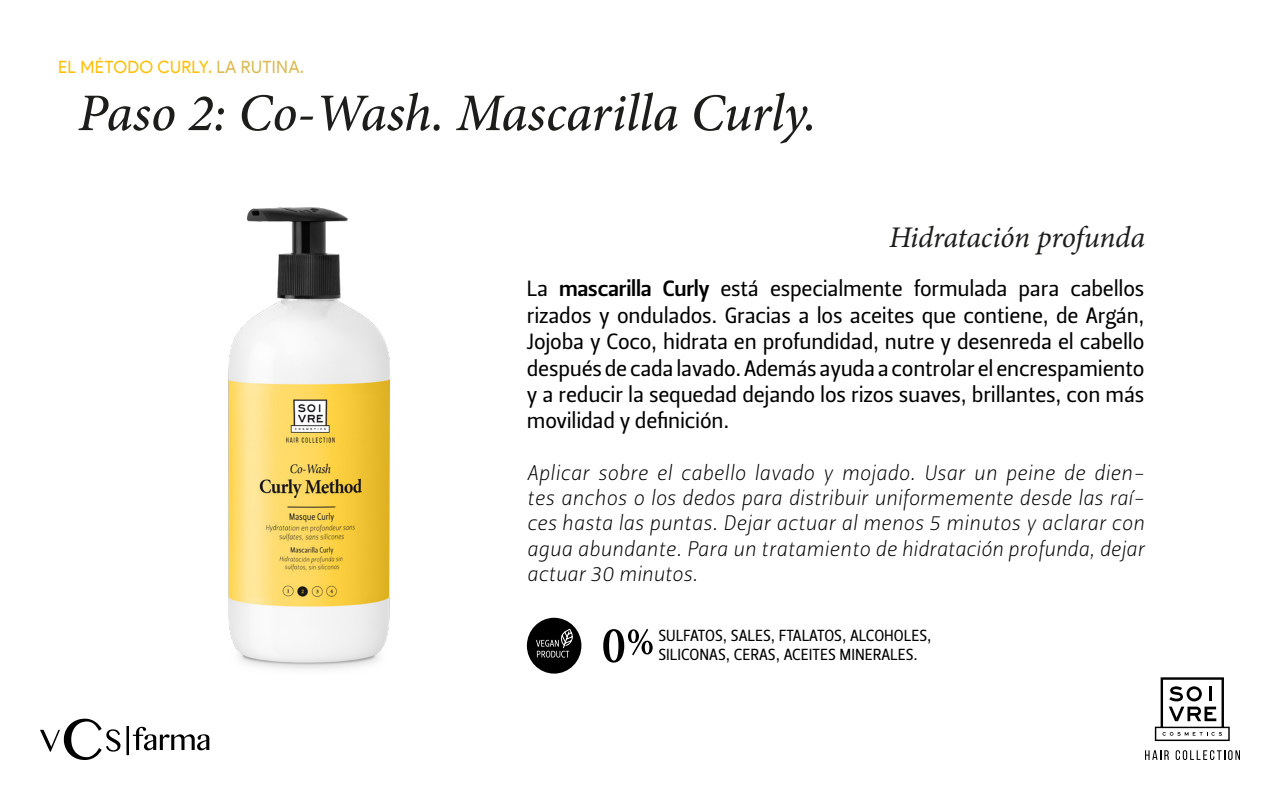
<style>
.page{position:relative;width:1280px;height:800px;background:#fff}
.page>*{position:absolute;margin:0;border:0;box-sizing:border-box;transform-origin:0 0}
.t1{font:italic 500 53px "Minion Pro";letter-spacing:-.005em;color:#1d1d1b}
.t2{font:italic 30px "Minion Pro";letter-spacing:-.01em;color:#1d1d1b}
.t3{font:22px/26.4px "Leitura Sans Grot 2";letter-spacing:-.01em;color:#000;text-align:justify}
.t4{font:21px/25.2px "Leitura Sans Italic 1";color:#000;text-align:justify}
.t5{font:17px "Product Sans";letter-spacing:.02em;color:#fcc00c}
.t6{font:16px/19px "Leitura Sans Grot 2";color:#000}
.s1{color:#dbbb55}
.s2{font-family:"Leitura Sans Grot 3"}
</style>
<div class="page">
<svg style="left:1155px;top:677px;width:75px;height:64px"></svg>
<svg style="left:1145px;top:750px;width:24px;height:10px"></svg>
<svg style="left:1176px;top:750px;width:64px;height:10px"></svg>
<svg style="left:40px;top:719px;width:68px;height:41px"></svg>
<img style="left:108px;top:207px;width:419px;height:549px">
<svg style="left:603px;top:629px;width:50px;height:34px"></svg>
<div style="left:527px;top:618px;width:54px;height:56px;background:#000;border-radius:50%"></div>
<svg style="left:536px;top:629px;width:37px;height:29px"></svg>
<p class="t5" style="left:58px;top:57px;width:248px">EL MÉTODO CURLY. <span class="s1">LA RUTINA.</span></p>
<h1 class="t1" style="left:78px;top:77px;width:740px">Paso 2: Co-Wash. Mascarilla Curly.</h1>
<h2 class="t2" style="left:889px;top:217px;width:258px">Hidratación profunda</h2>
<p class="t3" style="left:527px;top:276px;width:619px">La <span class="s2">mascarilla Curly</span> está especialmente formulada para cabellos rizados y ondulados. Gracias a los aceites que contiene, de Argán, Jojoba y Coco, hidrata en profundidad, nutre y desenreda el cabello después de cada lavado. Además ayuda a controlar el encrespamiento y a reducir la sequedad dejando los rizos suaves, brillantes, con más movilidad y definición.</p>
<p class="t4" style="left:527px;top:460px;width:619px">Aplicar sobre el cabello lavado y mojado. Usar un peine de dien&shy;tes anchos o los dedos para distribuir uniformemente desde las raí&shy;ces hasta las puntas. Dejar actuar al menos 5 minutos y aclarar con agua abundante. Para un tratamiento de hidratación profunda, dejar actuar 30 minutos.</p>
<p class="t6" style="left:658px;top:626px;width:275px">SULFATOS, SALES, FTALATOS, ALCOHOLES,<br>SILICONAS, CERAS, ACEITES MINERALES.</p>
</div>
